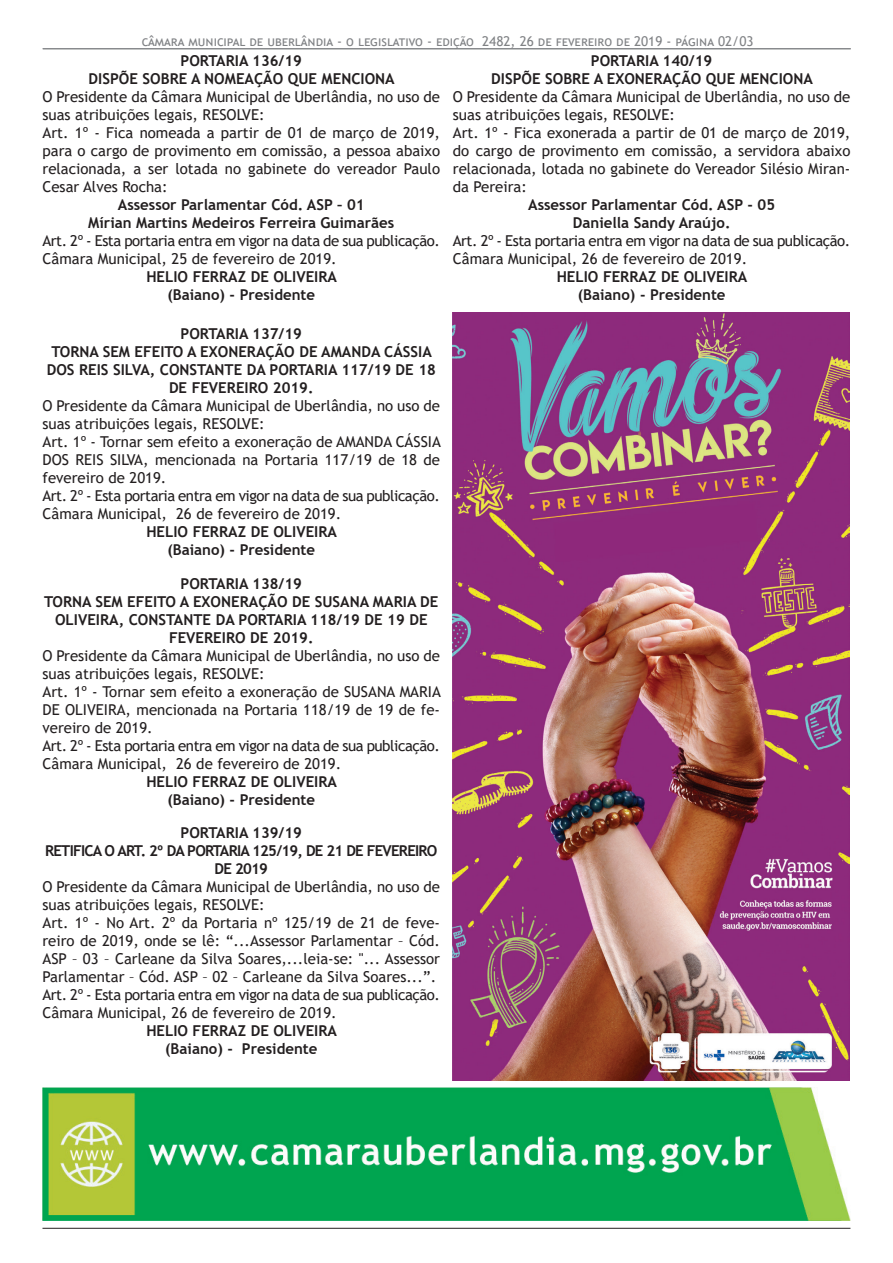
<style>
.page{position:relative;width:893px;height:1263px;background:#fff}
.page>*{position:absolute;margin:0;border:0;box-sizing:border-box;transform-origin:0 0}
.t1{font:15px/18px "Trebuchet MS";color:#231f20}
.t2{font:700 15px/18px "Trebuchet MS";color:#231f20;text-align:center}
.t3{font:15px "Trebuchet MS";letter-spacing:-.03em;color:#231f20}
.t4{font:700 15px/18px "Trebuchet MS";letter-spacing:-.05em;color:#231f20;text-align:center}
.t5{font:13.5px "Trebuchet MS";color:#808285}
</style>
<div class="page">
<hr style="left:42px;top:1228px;width:808px;height:1px;background:#231f20">
<hr style="left:43px;top:48px;width:808px;height:1px;background:#808285">
<img style="left:42px;top:1087px;width:808px;height:133px">
<img style="left:453px;top:313px;width:397px;height:767px">
<p class="t5" style="left:142px;top:32px;width:613px">câmara municipal de uberlândia - o legislativo - edição 2482, 26 de fevereiro de 2019 - página 02/03</p>
<p class="t2" style="left:181px;top:52px;width:123px">PORTARIA 136/19</p>
<p class="t2" style="left:89px;top:70px;width:308px">DISPÕE SOBRE A NOMEAÇÃO QUE MENCIONA</p>
<p class="t1" style="left:43px;top:88px;width:399px">O Presidente da Câmara Municipal de Uberlândia, no uso de suas atribuições legais, RESOLVE:</p>
<p class="t1" style="left:43px;top:124px;width:399px;text-align:justify">Art. 1º - Fica nomeada a partir de 01 de março de 2019, para o cargo de provimento em comissão, a pessoa abaixo relacionada, a ser lotada no gabinete do vereador Paulo Cesar Alves Rocha:</p>
<p class="t2" style="left:118px;top:196px;width:248px">Assessor Parlamentar Cód. ASP – 01</p>
<p class="t2" style="left:88px;top:214px;width:308px">Mírian Martins Medeiros Ferreira Guimarães</p>
<p class="t3" style="left:43px;top:232px;width:399px">Art. 2º - Esta portaria entra em vigor na data de sua publicação.</p>
<p class="t1" style="left:43px;top:250px;width:296px">Câmara Municipal, 25 de fevereiro de 2019.</p>
<p class="t2" style="left:146px;top:268px;width:192px">HELIO FERRAZ DE OLIVEIRA</p>
<p class="t2" style="left:167px;top:286px;width:149px">(Baiano) - Presidente</p>
<p class="t2" style="left:181px;top:324px;width:123px">PORTARIA 137/19</p>
<p class="t2" style="left:47px;top:342px;width:391px">TORNA SEM EFEITO A EXONERAÇÃO DE AMANDA CÁSSIA<br>DOS REIS SILVA, CONSTANTE DA PORTARIA 117/19 DE 18<br>DE FEVEREIRO 2019.</p>
<p class="t1" style="left:43px;top:396px;width:399px">O Presidente da Câmara Municipal de Uberlândia, no uso de suas atribuições legais, RESOLVE:</p>
<p class="t1" style="left:43px;top:432px;width:400px;text-align:justify">Art. 1º - Tornar sem efeito a exoneração de AMANDA CÁSSIA DOS REIS SILVA, mencionada na Portaria 117/19 de 18 de fevereiro de 2019.</p>
<p class="t3" style="left:43px;top:486px;width:399px">Art. 2º - Esta portaria entra em vigor na data de sua publicação.</p>
<p class="t1" style="left:43px;top:504px;width:300px">Câmara Municipal, 26 de fevereiro de 2019.</p>
<p class="t2" style="left:146px;top:522px;width:192px">HELIO FERRAZ DE OLIVEIRA</p>
<p class="t2" style="left:167px;top:540px;width:149px">(Baiano) - Presidente</p>
<p class="t2" style="left:181px;top:575px;width:123px">PORTARIA 138/19</p>
<p class="t2" style="left:44px;top:593px;width:396px">TORNA SEM EFEITO A EXONERAÇÃO DE SUSANA MARIA DE<br>OLIVEIRA, CONSTANTE DA PORTARIA 118/19 DE 19 DE<br>FEVEREIRO DE 2019.</p>
<p class="t1" style="left:42px;top:647px;width:399px">O Presidente da Câmara Municipal de Uberlândia, no uso de suas atribuições legais, RESOLVE:</p>
<p class="t1" style="left:42px;top:683px;width:400px;text-align:justify">Art. 1º - Tornar sem efeito a exoneração de SUSANA MARIA DE OLIVEIRA, mencionada na Portaria 118/19 de 19 de fe&shy;vereiro de 2019.</p>
<p class="t3" style="left:42px;top:737px;width:399px">Art. 2º - Esta portaria entra em vigor na data de sua publicação.</p>
<p class="t1" style="left:42px;top:755px;width:300px">Câmara Municipal, 26 de fevereiro de 2019.</p>
<p class="t2" style="left:146px;top:773px;width:192px">HELIO FERRAZ DE OLIVEIRA</p>
<p class="t2" style="left:167px;top:791px;width:149px">(Baiano) - Presidente</p>
<p class="t2" style="left:181px;top:824px;width:123px">PORTARIA 139/19</p>
<p class="t4" style="left:45px;top:842px;width:394px">RETIFICA O ART. 2º DA PORTARIA 125/19, DE 21 DE FEVEREIRO<br>DE 2019</p>
<p class="t1" style="left:42px;top:878px;width:399px">O Presidente da Câmara Municipal de Uberlândia, no uso de suas atribuições legais, RESOLVE:</p>
<p class="t1" style="left:42px;top:914px;width:399px;text-align:justify">Art. 1º - No Art. 2º da Portaria nº 125/19 de 21 de feve&shy;reiro de 2019, onde se lê: “...Assessor Parlamentar – Cód.<br>ASP – 03 – Carleane da Silva Soares,...leia-se: "... Assessor Parlamentar – Cód. ASP – 02 – Carleane da Silva Soares...”.</p>
<p class="t3" style="left:42px;top:985px;width:399px">Art. 2º - Esta portaria entra em vigor na data de sua publicação.</p>
<p class="t1" style="left:42px;top:1004px;width:296px">Câmara Municipal, 26 de fevereiro de 2019.</p>
<p class="t2" style="left:146px;top:1022px;width:192px">HELIO FERRAZ DE OLIVEIRA</p>
<p class="t2" style="left:165px;top:1040px;width:154px">(Baiano) - Presidente</p>
<p class="t2" style="left:591px;top:52px;width:123px">PORTARIA 140/19</p>
<p class="t2" style="left:491px;top:70px;width:323px">DISPÕE SOBRE A EXONERAÇÃO QUE MENCIONA</p>
<p class="t1" style="left:453px;top:88px;width:399px">O Presidente da Câmara Municipal de Uberlândia, no uso de suas atribuições legais, RESOLVE:</p>
<p class="t1" style="left:453px;top:124px;width:399px;text-align:justify">Art. 1º - Fica exonerada a partir de 01 de março de 2019, do cargo de provimento em comissão, a servidora abaixo relacionada, lotada no gabinete do Vereador Silésio Miran&shy;da Pereira:</p>
<p class="t2" style="left:528px;top:196px;width:248px">Assessor Parlamentar Cód. ASP - 05</p>
<p class="t2" style="left:573px;top:214px;width:159px">Daniella Sandy Araújo.</p>
<p class="t3" style="left:453px;top:232px;width:399px">Art. 2º - Esta portaria entra em vigor na data de sua publicação.</p>
<p class="t1" style="left:453px;top:250px;width:296px">Câmara Municipal, 26 de fevereiro de 2019.</p>
<p class="t2" style="left:557px;top:268px;width:192px">HELIO FERRAZ DE OLIVEIRA</p>
<p class="t2" style="left:578px;top:286px;width:149px">(Baiano) - Presidente</p>
</div>
